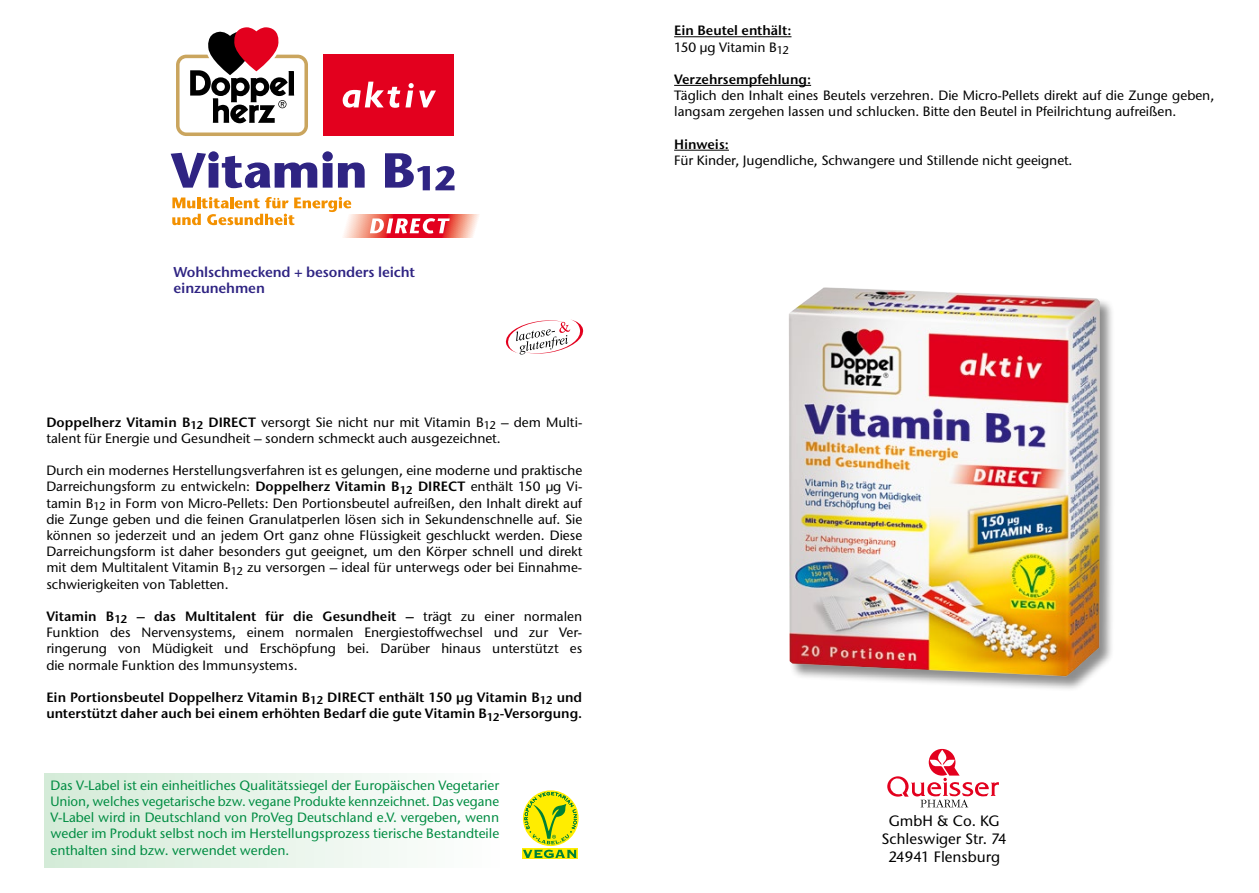
<style>
.page{position:relative;width:1259px;height:893px;background:#fff}
.page>*{position:absolute;margin:0;border:0;box-sizing:border-box;transform-origin:0 0}
.t1{font:500 15px/18px "Stone Sans ITC Pro";color:#000;text-align:center}
.t2{font:600 14.25px/15.8px "Stone Sans ITC Pro";letter-spacing:-.01em;color:#2f2483}
.t3{font:500 13.5px/16.2px "Stone Sans ITC Pro";color:#000}
.t4{font:500 13.5px/16.2px "Stone Sans ITC Pro";color:#008c42;text-align:justify}
.t5{font:600 13.5px/16.2px "Stone Sans ITC Pro";color:#000}
.s1{font-weight:600}
.s2{font-weight:500}
</style>
<div class="page">
<svg style="left:505px;top:319px;width:79px;height:36px"></svg>
<svg style="left:171px;top:151px;width:194px;height:37px"></svg>
<svg style="left:385px;top:153px;width:69px;height:37px"></svg>
<svg style="left:172px;top:197px;width:179px;height:28px"></svg>
<svg style="left:340px;top:214px;width:139px;height:23px;background:#f28d89"></svg>
<svg style="left:370px;top:218px;width:80px;height:16px"></svg>
<svg style="left:176px;top:27px;width:132px;height:109px"></svg>
<div style="left:323px;top:55px;width:131px;height:81px;background:#e3001e"></div>
<svg style="left:342px;top:82px;width:94px;height:26px"></svg>
<div style="left:45px;top:774px;width:460px;height:93px;background:linear-gradient(to right,#d4ebd8,#fefefe)"></div>
<div style="left:522px;top:848px;width:56px;height:10px;background:#ffed00"></div>
<svg style="left:523px;top:792px;width:54px;height:66px"></svg>
<hr style="left:674px;top:36px;width:117px;height:1px;background:#000">
<hr style="left:674px;top:85px;width:137px;height:1px;background:#000">
<hr style="left:674px;top:150px;width:55px;height:1px;background:#000">
<svg style="left:887px;top:749px;width:112px;height:58px"></svg>
<div style="left:788px;top:287px;width:327px;height:405px;background:#000;opacity:.45"></div>
<img style="left:788px;top:287px;width:312px;height:389px">
<p class="t2" style="left:173px;top:264px;width:243px">Wohlschmeckend + besonders leicht einzunehmen</p>
<p class="t3" style="left:46px;top:414px;width:537px"><span class="s1">Doppelherz Vitamin B</span><sub>12</sub> <span class="s1">DIRECT</span> versorgt Sie nicht nur mit Vitamin B<sub>12</sub> – dem Multi&shy;talent für Energie und Gesundheit – sondern schmeckt auch ausgezeichnet.</p>
<p class="t3" style="left:46px;top:462px;width:537px;text-align:justify">Durch ein modernes Herstellungsverfahren ist es gelungen, eine moderne und praktische Darreichungsform zu entwickeln: <span class="s1">Doppelherz Vitamin B</span><sub>12</sub> <span class="s1">DIRECT</span> enthält 150 µg Vi&shy;tamin B<sub>12</sub> in Form von Micro-Pellets: Den Portionsbeutel aufreißen, den Inhalt direkt auf die Zunge geben und die feinen Granulatperlen lösen sich in Sekundenschnelle auf. Sie können so jederzeit und an jedem Ort ganz ohne Flüssigkeit geschluckt werden. Diese Darreichungsform ist daher besonders gut geeignet, um den Körper schnell und direkt mit dem Multitalent Vitamin B<sub>12</sub> zu versorgen – ideal für unterwegs oder bei Einnahme&shy;schwierigkeiten von Tabletten.</p>
<p class="t3" style="left:46px;top:608px;width:537px;text-align:justify"><span class="s1">Vitamin B</span><sub>12</sub> <span class="s1">– das Multitalent für die Gesundheit –</span> trägt zu einer normalen Funktion des Nervensystems, einem normalen Energiestoffwechsel und zur Ver&shy;ringerung von Müdigkeit und Erschöpfung bei. Darüber hinaus unterstützt es die normale Funktion des Immunsystems.</p>
<p class="t5" style="left:46px;top:689px;width:537px">Ein Portionsbeutel Doppelherz Vitamin B<sub>12</sub> DIRECT enthält 150 µg Vitamin B<sub>12</sub> und unterstützt daher auch bei einem erhöhten Bedarf die gute Vitamin B<sub>12</sub>-Versorgung.</p>
<p class="t4" style="left:50px;top:777px;width:450px">Das V-Label ist ein einheitliches Qualitätssiegel der Europäischen Vegetarier Union, welches vegetarische bzw. vegane Produkte kennzeichnet. Das vegane V-Label wird in Deutschland von ProVeg Deutschland e.V. vergeben, wenn weder im Produkt selbst noch im Herstellungsprozess tierische Bestandteile enthalten sind bzw. verwendet werden.</p>
<p class="t5" style="left:674px;top:23px;width:119px">Ein Beutel enthält:<br><span class="s2">150 µg Vitamin B</span><sub>12</sub></p>
<p class="t5" style="left:674px;top:71px;width:138px">Verzehrsempfehlung:</p>
<p class="t3" style="left:674px;top:87px;width:541px">Täglich den Inhalt eines Beutels verzehren. Die Micro-Pellets direkt auf die Zunge geben, langsam zergehen lassen und schlucken. Bitte den Beutel in Pfeilrichtung aufreißen.</p>
<p class="t5" style="left:674px;top:136px;width:56px">Hinweis:</p>
<p class="t3" style="left:674px;top:152px;width:400px">Für Kinder, Jugendliche, Schwangere und Stillende nicht geeignet.</p>
<p class="t1" style="left:881px;top:812px;width:127px">GmbH &amp; Co. KG<br>Schleswiger Str. 74<br>24941 Flensburg</p>
</div>
